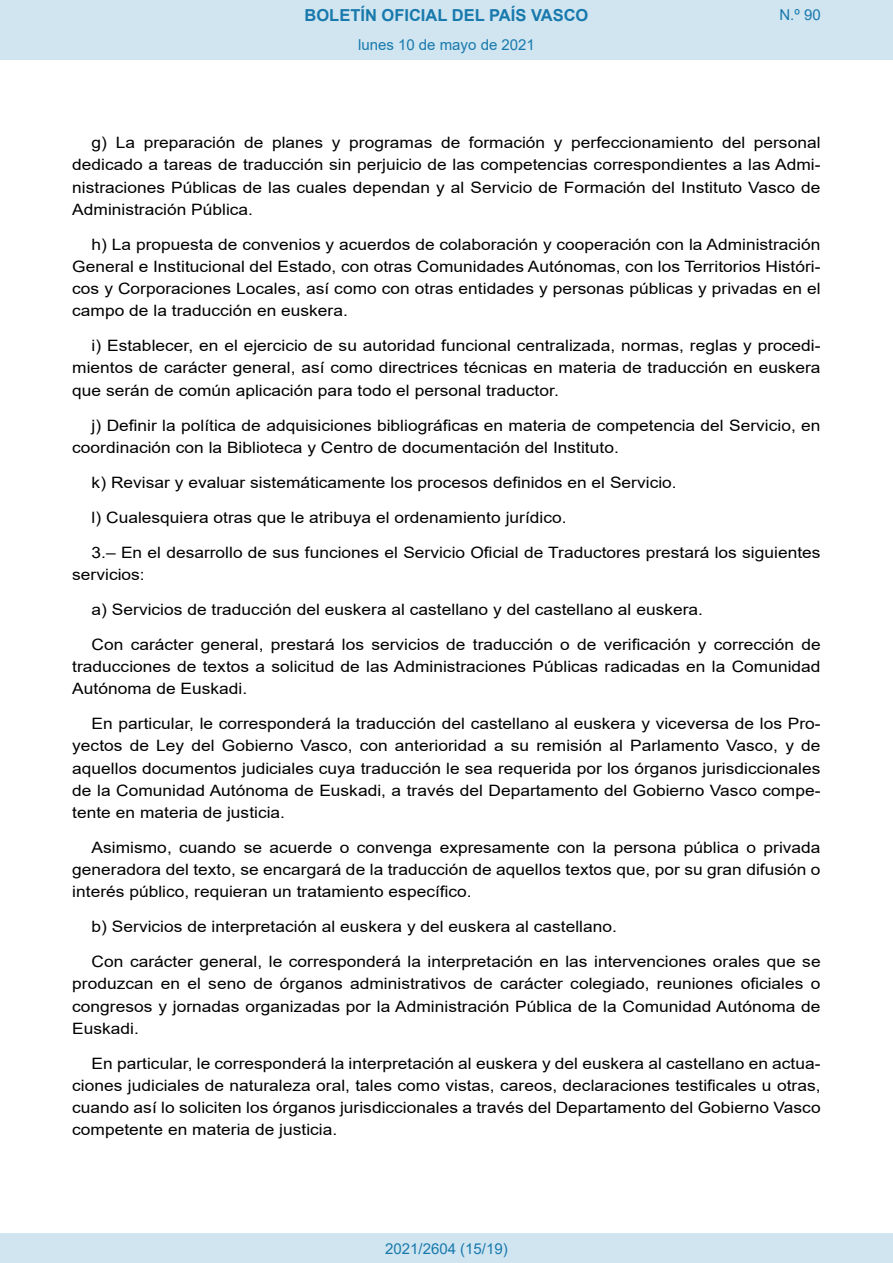
<style>
.page{position:relative;width:893px;height:1263px;background:#fff}
.page>*{position:absolute;margin:0;border:0;box-sizing:border-box;transform-origin:0 0}
.t1{font:700 16.5px "Arial";color:#1879ad}
.BOPVDetalle{font:15.6px/22.2px "Arial";color:#000;text-align:justify;scale:1.11 1}
.Paginacion_Centro{font:15px "Arial";color:#1879ad}
</style>
<div class="page">
<div style="left:0;top:0;width:893px;height:60px;background:#d0e5f0"></div>
<div style="left:0;top:1233px;width:893px;height:30px;background:#d0e5f0"></div>
<p class="t1" style="left:305px;top:3px;width:285px">BOLETÍN OFICIAL DEL PAÍS VASCO</p>
<p class="Paginacion_Centro" style="left:358px;top:35px;width:178px">lunes 10 de mayo de 2021</p>
<p class="Paginacion_Centro" style="left:779px;top:5px;width:43px">N.º 90</p>
<p class="BOPVDetalle" style="left:72px;top:131px;width:676px;text-indent:19px">g) La preparación de planes y programas de formación y perfeccionamiento del personal dedicado a tareas de traducción sin perjuicio de las competencias correspondientes a las Admi&shy;nistraciones Públicas de las cuales dependan y al Servicio de Formación del Instituto Vasco de Administración Pública.</p>
<p class="BOPVDetalle" style="left:72px;top:233px;width:676px;text-indent:19px">h) La propuesta de convenios y acuerdos de colaboración y cooperación con la Administración General e Institucional del Estado, con otras Comunidades Autónomas, con los Territorios Históri&shy;cos y Corporaciones Locales, así como con otras entidades y personas públicas y privadas en el campo de la traducción en euskera.</p>
<p class="BOPVDetalle" style="left:72px;top:335px;width:676px;text-indent:19px">i) Establecer, en el ejercicio de su autoridad funcional centralizada, normas, reglas y procedi&shy;mientos de carácter general, así como directrices técnicas en materia de traducción en euskera que serán de común aplicación para todo el personal traductor.</p>
<p class="BOPVDetalle" style="left:72px;top:414px;width:676px;text-indent:19px">j) Definir la política de adquisiciones bibliográficas en materia de competencia del Servicio, en coordinación con la Biblioteca y Centro de documentación del Instituto.</p>
<p class="BOPVDetalle" style="left:92px;top:471px;width:529px">k) Revisar y evaluar sistemáticamente los procesos definidos en el Servicio.</p>
<p class="BOPVDetalle" style="left:92px;top:506px;width:429px">l) Cualesquiera otras que le atribuya el ordenamiento jurídico.</p>
<p class="BOPVDetalle" style="left:72px;top:541px;width:676px;text-indent:19px">3.– En el desarrollo de sus funciones el Servicio Oficial de Traductores prestará los siguientes servicios:</p>
<p class="BOPVDetalle" style="left:92px;top:598px;width:552px">a) Servicios de traducción del euskera al castellano y del castellano al euskera.</p>
<p class="BOPVDetalle" style="left:72px;top:633px;width:676px;text-indent:19px">Con carácter general, prestará los servicios de traducción o de verificación y corrección de traducciones de textos a solicitud de las Administraciones Públicas radicadas en la Comunidad Autónoma de Euskadi.</p>
<p class="BOPVDetalle" style="left:72px;top:712px;width:676px;text-indent:19px">En particular, le corresponderá la traducción del castellano al euskera y viceversa de los Pro&shy;yectos de Ley del Gobierno Vasco, con anterioridad a su remisión al Parlamento Vasco, y de aquellos documentos judiciales cuya traducción le sea requerida por los órganos jurisdiccionales de la Comunidad Autónoma de Euskadi, a través del Departamento del Gobierno Vasco compe&shy;tente en materia de justicia.</p>
<p class="BOPVDetalle" style="left:72px;top:836px;width:676px;text-indent:19px">Asimismo, cuando se acuerde o convenga expresamente con la persona pública o privada generadora del texto, se encargará de la traducción de aquellos textos que, por su gran difusión o interés público, requieran un tratamiento específico.</p>
<p class="BOPVDetalle" style="left:92px;top:916px;width:475px">b) Servicios de interpretación al euskera y del euskera al castellano.</p>
<p class="BOPVDetalle" style="left:72px;top:950px;width:676px;text-indent:19px">Con carácter general, le corresponderá la interpretación en las intervenciones orales que se produzcan en el seno de órganos administrativos de carácter colegiado, reuniones oficiales o congresos y jornadas organizadas por la Administración Pública de la Comunidad Autónoma de Euskadi.</p>
<p class="BOPVDetalle" style="left:72px;top:1052px;width:676px;text-indent:19px">En particular, le corresponderá la interpretación al euskera y del euskera al castellano en actua&shy;ciones judiciales de naturaleza oral, tales como vistas, careos, declaraciones testificales u otras, cuando así lo soliciten los órganos jurisdiccionales a través del Departamento del Gobierno Vasco competente en materia de justicia.</p>
<p class="Paginacion_Centro" style="left:385px;top:1238px;width:124px">2021/2604 (15/19)</p>
</div>
